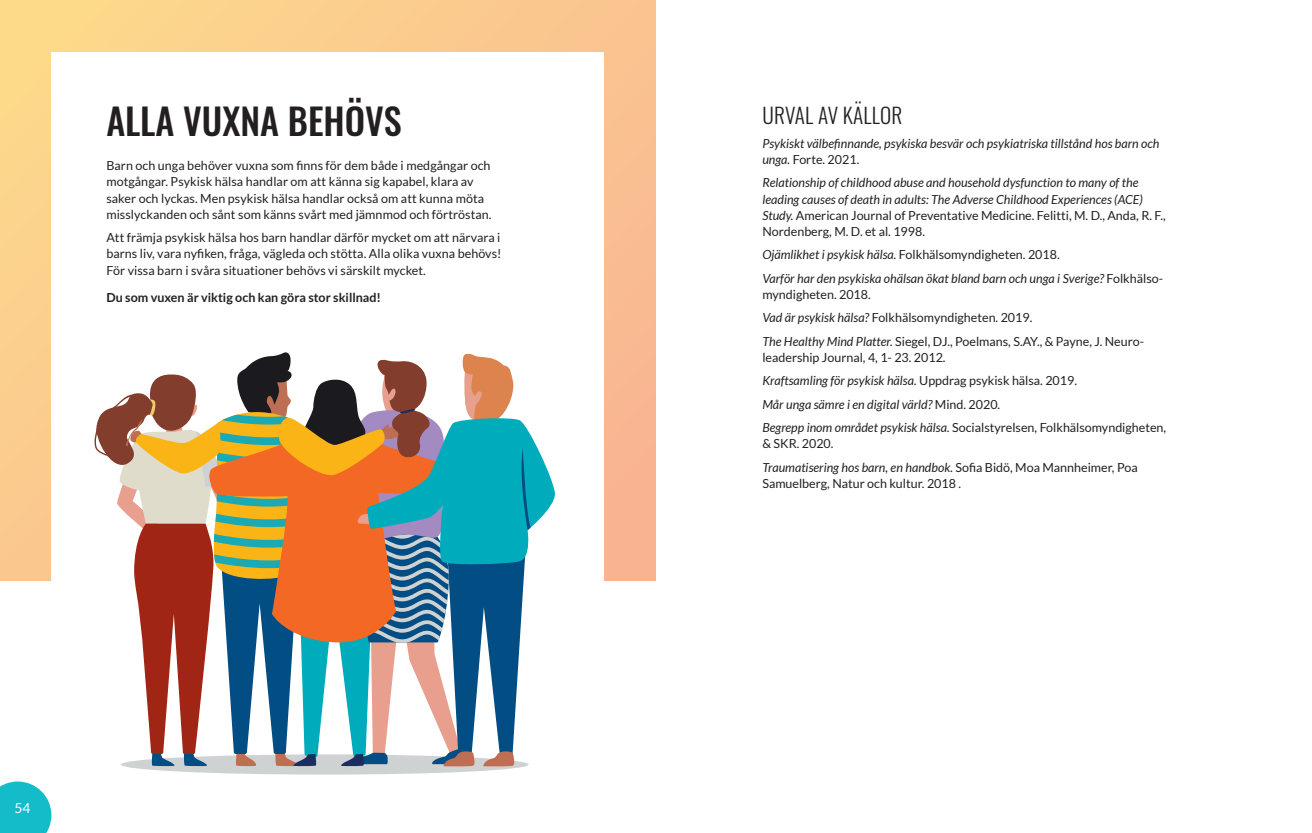
<style>
.page{position:relative;width:1312px;height:833px;background:#fff}
.page>*{position:absolute;margin:0;border:0;box-sizing:border-box;transform-origin:0 0}
.t1{font:500 36.25px "Oswald";color:#231f20}
.t2{font:300 21.25px "Oswald";letter-spacing:.01em;color:#231f20}
.t3{font:13.75px "Lato";color:#fff}
.t4{font:12.5px/23.4px "Lato";letter-spacing:.005em;color:#231f20}
.t5{font:italic 12.5px/16.2px "Lato";color:#231f20}
.t6{font:700 12.5px "Lato";color:#231f20}
.s1{font-style:normal}
.s2{font-style:italic}
</style>
<div class="page">
<div style="left:0;top:0;width:656px;height:580px;background:linear-gradient(to bottom,#fcd08d,#f9bc90)"></div>
<div style="left:52px;top:52px;width:552px;height:729px;background:#fff"></div>
<div style="left:121px;top:754px;width:407px;height:20px;background:#cfd2d3;border-radius:50%"></div>
<svg style="left:94px;top:352px;width:461px;height:414px"></svg>
<svg style="left:0;top:781px;width:51px;height:52px"></svg>
<h1 class="t1" style="left:106px;top:89px;width:297px">ALLA VUXNA BEHÖVS</h1>
<p class="t4" style="left:106px;top:157px;width:386px;line-height:16.2px">Barn och unga behöver vuxna som finns för dem både i medgångar och motgångar. Psykisk hälsa handlar om att känna sig kapabel, klara av saker och lyckas. Men psykisk hälsa handlar också om att kunna möta misslyckanden och sånt som känns svårt med jämnmod och förtröstan.</p>
<p class="t4" style="left:106px;top:229px;width:396px;line-height:16.2px;text-align:justify">Att främja psykisk hälsa hos barn handlar därför mycket om att närvara i barns liv, vara nyfiken, fråga, vägleda och stötta. Alla olika vuxna behövs!<br>För vissa barn i svåra situationer behövs vi särskilt mycket.</p>
<p class="t6" style="left:106px;top:290px;width:276px">Du som vuxen är viktig och kan göra stor skillnad!</p>
<p class="t3" style="left:14px;top:800px;width:17px">54</p>
<h2 class="t2" style="left:762px;top:97px;width:141px">URVAL AV KÄLLOR</h2>
<p class="t5" style="left:762px;top:135px;width:398px">Psykiskt välbefinnande, psykiska besvär och psykiatriska tillstånd hos barn och unga. <span class="s1">Forte. 2021.</span></p>
<p class="t5" style="left:762px;top:175px;width:405px">Relationship of childhood abuse and household dysfunction to many of the leading causes of death in adults: The Adverse Childhood Experiences (ACE)<br>Study. <span class="s1">American Journal of Preventative Medicine. Felitti, M. D., Anda, R. F., Nordenberg, M. D. et al. 1998.</span></p>
<p class="t5" style="left:762px;top:244px;width:401px;line-height:23.4px">Ojämlikhet i psykisk hälsa. <span class="s1">Folkhälsomyndigheten. 2018.<br></span>Varför har den psykiska ohälsan ökat bland barn och unga i Sverige? <span class="s1">Folkhälso-</span></p>
<p class="t4" style="left:762px;top:283px;width:382px">myndigheten. 2018.<br><span class="s2">Vad är psykisk hälsa?</span> Folkhälsomyndigheten. 2019.<br><span class="s2">The Healthy Mind Platter.</span> Siegel, DJ., Poelmans, S.AY., &amp; Payne, J. Neuro-</p>
<p class="t4" style="left:762px;top:346px;width:405px">leadership Journal, 4, 1- 23. 2012.<br><span class="s2">Kraftsamling för psykisk hälsa.</span> Uppdrag psykisk hälsa. 2019.<br><span class="s2">Mår unga sämre i en digital värld?</span> Mind. 2020.<br><span class="s2">Begrepp inom området psykisk hälsa.</span> Socialstyrelsen, Folkhälsomyndigheten,</p>
<p class="t4" style="left:762px;top:432px;width:377px">&amp; SKR. 2020.<br><span class="s2">Traumatisering hos barn, en handbok.</span> Sofia Bidö, Moa Mannheimer, Poa</p>
<p class="t4" style="left:762px;top:471px;width:200px">Samuelberg, Natur och kultur. 2018 .</p>
</div>
